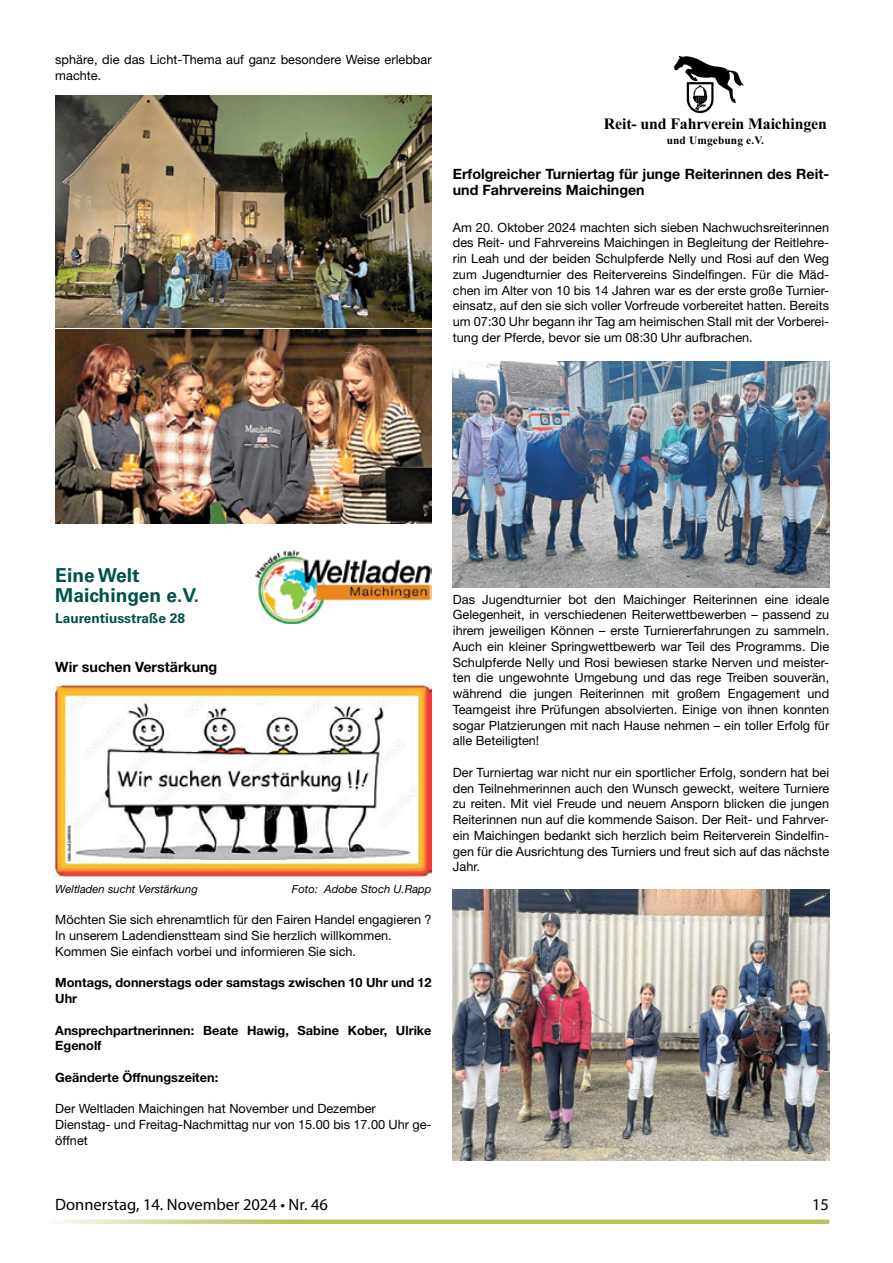
<style>
.page{position:relative;width:893px;height:1263px;background:#fff}
.page>*{position:absolute;margin:0;border:0;box-sizing:border-box;transform-origin:0 0}
.t1{font:700 19.2px/20.7px "Univers";color:#005249}
.t2{font:16.5px "Myriad Pro";color:#000}
.t3{font:700 15.9px "Times New Roman";letter-spacing:-.01em;color:#000}
.Balken{font:700 14.25px/15.8px "Helvetica Neue LT Std";color:#000}
.h1_ab_Parteien{font:700 14.25px "Helvetica Neue LT Std";color:#000}
.t4{font:700 13.65px "Univers";color:#005249}
.Grundtext{font:12.75px/15.8px "Helvetica Neue LT Std";color:#000;text-align:justify}
.Grundtext-2{font:700 12.75px/15.8px "Helvetica Neue LT Std";color:#000}
.t5{font:700 11.4px "Times New Roman";letter-spacing:.01em;color:#000}
.Bildunterschrift{font:italic 11.25px "Helvetica Neue LT Std";color:#000}
</style>
<div class="page">
<svg style="left:52px;top:1219px;width:777px;height:5px;background:#c9ce7d"></svg>
<img style="left:55px;top:95px;width:377px;height:232px">
<img style="left:55px;top:330px;width:376px;height:193px">
<img style="left:255px;top:550px;width:177px;height:74px">
<img style="left:55px;top:685px;width:377px;height:192px">
<img style="left:674px;top:56px;width:70px;height:58px">
<img style="left:453px;top:361px;width:376px;height:227px">
<img style="left:453px;top:890px;width:376px;height:271px">
<p class="Grundtext" style="left:55px;top:52px;width:378px">sphäre, die das Licht-Thema auf ganz besondere Weise erlebbar machte.</p>
<p class="t3" style="left:604px;top:115px;width:224px">Reit- und Fahrverein Maichingen</p>
<p class="t5" style="left:667px;top:133px;width:99px">und Umgebung e.V.</p>
<p class="Balken" style="left:453px;top:165px;width:378px">Erfolgreicher Turniertag für junge Reiterinnen des Reit&shy;und Fahrvereins Maichingen</p>
<p class="Grundtext" style="left:453px;top:219px;width:378px">Am 20. Oktober 2024 machten sich sieben Nachwuchsreiterinnen des Reit- und Fahrvereins Maichingen in Begleitung der Reitlehre&shy;rin Leah und der beiden Schulpferde Nelly und Rosi auf den Weg zum Jugendturnier des Reitervereins Sindelfingen. Für die Mäd&shy;chen im Alter von 10 bis 14 Jahren war es der erste große Turnier&shy;einsatz, auf den sie sich voller Vorfreude vorbereitet hatten. Bereits um 07:30 Uhr begann ihr Tag am heimischen Stall mit der Vorberei&shy;tung der Pferde, bevor sie um 08:30 Uhr aufbrachen.</p>
<p class="t1" style="left:55px;top:565px;width:145px">Eine Welt<br>Maichingen e.V.</p>
<p class="t4" style="left:55px;top:610px;width:131px">Laurentiusstraße 28</p>
<p class="h1_ab_Parteien" style="left:55px;top:658px;width:164px">Wir suchen Verstärkung</p>
<p class="Bildunterschrift" style="left:55px;top:882px;width:144px">Weltladen sucht Verstärkung</p>
<p class="Bildunterschrift" style="left:292px;top:882px;width:141px">Foto: Adobe Stoch U.Rapp</p>
<p class="Grundtext" style="left:55px;top:912px;width:378px">Möchten Sie sich ehrenamtlich für den Fairen Handel engagieren ?</p>
<p class="Grundtext" style="left:55px;top:927px;width:338px">In unserem Ladendienstteam sind Sie herzlich willkommen.</p>
<p class="Grundtext" style="left:55px;top:943px;width:302px">Kommen Sie einfach vorbei und informieren Sie sich.</p>
<p class="Grundtext-2" style="left:55px;top:974px;width:378px">Montags, donnerstags oder samstags zwischen 10 Uhr und 12<br>Uhr</p>
<p class="Grundtext-2" style="left:55px;top:1022px;width:378px">Ansprechpartnerinnen: Beate Hawig, Sabine Kober, Ulrike<br>Egenolf</p>
<p class="Grundtext-2" style="left:55px;top:1069px;width:164px">Geänderte Öffnungszeiten:</p>
<p class="Grundtext" style="left:55px;top:1101px;width:322px">Der Weltladen Maichingen hat November und Dezember</p>
<p class="Grundtext" style="left:55px;top:1116px;width:378px">Dienstag- und Freitag-Nachmittag nur von 15.00 bis 17.00 Uhr ge&shy;öffnet</p>
<p class="Grundtext" style="left:453px;top:591px;width:378px">Das Jugendturnier bot den Maichinger Reiterinnen eine ideale Gelegenheit, in verschiedenen Reiterwettbewerben – passend zu ihrem jeweiligen Können – erste Turniererfahrungen zu sammeln.<br>Auch ein kleiner Springwettbewerb war Teil des Programms. Die Schulpferde Nelly und Rosi bewiesen starke Nerven und meister&shy;ten die ungewohnte Umgebung und das rege Treiben souverän, während die jungen Reiterinnen mit großem Engagement und Teamgeist ihre Prüfungen absolvierten. Einige von ihnen konnten sogar Platzierungen mit nach Hause nehmen – ein toller Erfolg für alle Beteiligten!</p>
<p class="Grundtext" style="left:453px;top:764px;width:378px">Der Turniertag war nicht nur ein sportlicher Erfolg, sondern hat bei den Teilnehmerinnen auch den Wunsch geweckt, weitere Turniere zu reiten. Mit viel Freude und neuem Ansporn blicken die jungen Reiterinnen nun auf die kommende Saison. Der Reit- und Fahrver&shy;ein Maichingen bedankt sich herzlich beim Reiterverein Sindelfin&shy;gen für die Ausrichtung des Turniers und freut sich auf das nächste Jahr.</p>
<p class="t2" style="left:55px;top:1194px;width:274px">Donnerstag, 14. November 2024 • Nr. 46</p>
<p class="t2" style="left:812px;top:1194px;width:18px">15</p>
</div>
